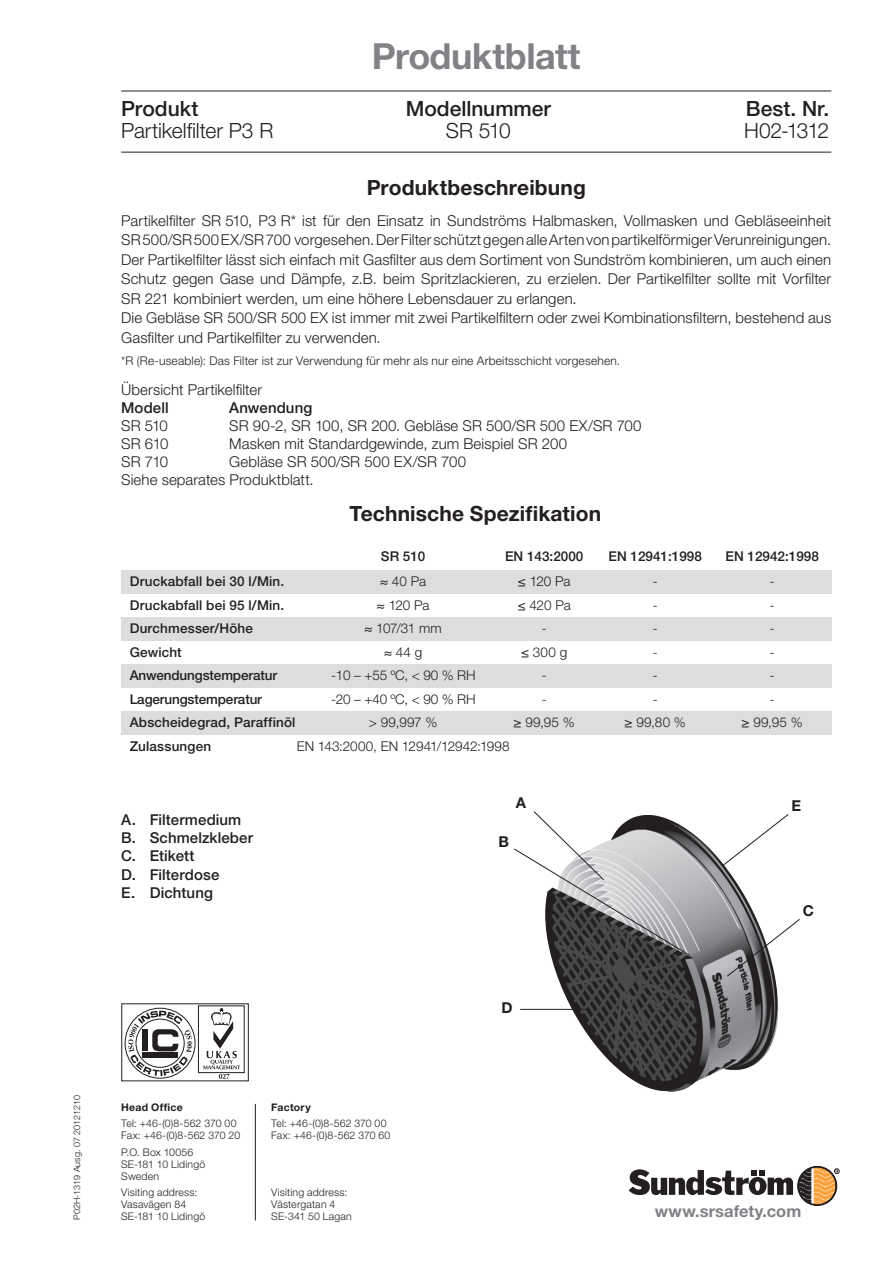
<style>
.page{position:relative;width:893px;height:1263px;background:#fff}
.page>*{position:absolute;margin:0;border:0;box-sizing:border-box;transform-origin:0 0}
.t1{font:700 36px "Helvetica Neue LT Pro";letter-spacing:-.015em;color:#808285}
.t2{font:700 21px "Helvetica Neue LT Pro";letter-spacing:.005em;color:#231f20}
.Designation_rad_2{font:300 21px "Helvetica Neue LT Pro";letter-spacing:-.01em;color:#231f20}
.Designation{font:500 21px "Helvetica Neue LT Pro";color:#231f20}
.t3{font:700 16.5px "Helvetica Neue LT Pro";letter-spacing:.005em;color:#808285}
.Bröd{font:300 15px/19.5px "Helvetica Neue LT Pro";letter-spacing:.005em;color:#231f20;text-align:justify}
.Detaljer{font:500 15px "Helvetica Neue LT Pro";letter-spacing:.005em;color:#231f20}
.Bröd-2{font:500 15px "Helvetica Neue LT Pro";letter-spacing:.01em;color:#231f20}
.t4{font:700 15px "Helvetica Neue LT Pro";color:#231f20}
.Tabell{font:300 13.5px "Helvetica Neue LT Pro";letter-spacing:-.005em;color:#231f20}
.Tabell-2{font:500 13.5px "Helvetica Neue LT Pro";letter-spacing:.01em;color:#231f20}
.Tabell-3{font:500 13.5px "Helvetica Neue LT Pro";letter-spacing:-.01em;color:#231f20}
.Bröd-3{font:300 12px "Helvetica Neue LT Pro";letter-spacing:.015em;color:#231f20}
.t5{font:300 10.5px/12px "Helvetica Neue LT Pro";letter-spacing:.015em;color:#231f20}
.t6{font:700 10.5px "Helvetica Neue LT Pro";letter-spacing:.025em;color:#231f20}
.t7{font:300 9px "Helvetica Neue LT Pro";color:#231f20}
</style>
<div class="page">
<hr style="left:255px;top:1104px;width:1px;height:116px;background:#231f20">
<svg style="left:629px;top:1166px;width:210px;height:40px"></svg>
<svg style="left:121px;top:1003px;width:128px;height:78px"></svg>
<hr style="left:121px;top:152px;width:710px;height:1px;background:#231f20">
<hr style="left:121px;top:91px;width:710px;height:1px;background:#231f20">
<img style="left:544px;top:831px;width:235px;height:260px">
<svg style="left:514px;top:811px;width:176px;height:145px"></svg>
<svg style="left:727px;top:919px;width:73px;height:58px"></svg>
<hr style="left:520px;top:1009px;width:69px;height:1px;background:#231f20">
<svg style="left:722px;top:814px;width:67px;height:52px"></svg>
<div style="left:121px;top:570px;width:711px;height:23px;background:#dcdddf"></div>
<div style="left:121px;top:617px;width:711px;height:23px;background:#dcdddf"></div>
<div style="left:121px;top:664px;width:711px;height:23px;background:#dcdddf"></div>
<div style="left:121px;top:711px;width:711px;height:23px;background:#dcdddf"></div>
<p class="t7" style="left:72px;top:1220px;width:127px;rotate:-90deg">P02H-1319 Ausg. 07 20121210</p>
<p class="t1" style="left:372px;top:34px;width:210px">Produktblatt</p>
<p class="Designation" style="left:121px;top:96px;width:79px">Produkt</p>
<p class="Designation" style="left:406px;top:96px;width:147px">Modellnummer</p>
<p class="Designation" style="left:746px;top:96px;width:85px">Best. Nr.</p>
<p class="Designation_rad_2" style="left:121px;top:118px;width:154px">Partikelfilter P3 R</p>
<p class="Designation_rad_2" style="left:446px;top:118px;width:66px">SR 510</p>
<p class="Designation_rad_2" style="left:744px;top:118px;width:86px">H02-1312</p>
<p class="t2" style="left:367px;top:175px;width:221px">Produktbeschreibung</p>
<p class="Bröd" style="left:121px;top:210px;width:712px">Partikelfilter SR 510, P3 R* ist für den Einsatz in Sundströms Halbmasken, Vollmasken und Gebläseeinheit SR 500/SR 500 EX/SR 700 vorgesehen. Der Filter schützt gegen alle Arten von partikelförmiger Verunreinigungen.<br>Der Partikelfilter lässt sich einfach mit Gasfilter aus dem Sortiment von Sundström kombinieren, um auch einen Schutz gegen Gase und Dämpfe, z.B. beim Spritzlackieren, zu erzielen. Der Partikelfilter sollte mit Vorfilter SR 221 kombiniert werden, um eine höhere Lebensdauer zu erlangen.</p>
<p class="Bröd" style="left:121px;top:308px;width:712px">Die Gebläse SR 500/SR 500 EX ist immer mit zwei Partikelfiltern oder zwei Kombinationsfiltern, bestehend aus<br>Gasfilter und Partikelfilter zu verwenden.</p>
<p class="Bröd-3" style="left:121px;top:354px;width:501px">*R (Re-useable): Das Filter ist zur Verwendung für mehr als nur eine Arbeitsschicht vorgesehen.</p>
<p class="Bröd" style="left:121px;top:380px;width:142px">Übersicht Partikelfilter</p>
<p class="Bröd-2" style="left:121px;top:399px;width:49px">Modell</p>
<p class="Bröd-2" style="left:229px;top:399px;width:85px">Anwendung</p>
<p class="Bröd" style="left:121px;top:416px;width:48px">SR 510</p>
<p class="Bröd" style="left:229px;top:416px;width:414px">SR 90-2, SR 100, SR 200. Gebläse SR 500/SR 500 EX/SR 700</p>
<p class="Bröd" style="left:121px;top:434px;width:49px">SR 610</p>
<p class="Bröd" style="left:229px;top:434px;width:339px">Masken mit Standardgewinde, zum Beispiel SR 200</p>
<p class="Bröd" style="left:121px;top:452px;width:49px">SR 710</p>
<p class="Bröd" style="left:229px;top:452px;width:238px">Gebläse SR 500/SR 500 EX/SR 700</p>
<p class="Bröd" style="left:121px;top:470px;width:194px">Siehe separates Produktblatt.</p>
<p class="t2" style="left:349px;top:500px;width:253px">Technische Spezifikation</p>
<p class="Tabell-2" style="left:381px;top:548px;width:46px">SR 510</p>
<p class="Tabell-2" style="left:505px;top:548px;width:80px">EN 143:2000</p>
<p class="Tabell-2" style="left:609px;top:548px;width:95px">EN 12941:1998</p>
<p class="Tabell-2" style="left:726px;top:548px;width:95px">EN 12942:1998</p>
<p class="Tabell-2" style="left:130px;top:573px;width:156px">Druckabfall bei 30 l/Min.</p>
<p class="Tabell" style="left:380px;top:573px;width:48px">≈ 40 Pa</p>
<p class="Tabell" style="left:518px;top:573px;width:54px">≤ 120 Pa</p>
<p class="Tabell" style="left:653px;top:573px;width:6px">-</p>
<p class="Tabell" style="left:770px;top:573px;width:6px">-</p>
<p class="Tabell-2" style="left:130px;top:597px;width:156px">Druckabfall bei 95 l/Min.</p>
<p class="Tabell" style="left:377px;top:597px;width:54px">≈ 120 Pa</p>
<p class="Tabell" style="left:518px;top:597px;width:55px">≤ 420 Pa</p>
<p class="Tabell" style="left:653px;top:597px;width:6px">-</p>
<p class="Tabell" style="left:770px;top:597px;width:6px">-</p>
<p class="Tabell-2" style="left:130px;top:620px;width:125px">Durchmesser/Höhe</p>
<p class="Tabell" style="left:365px;top:620px;width:79px">≈ 107/31 mm</p>
<p class="Tabell" style="left:542px;top:620px;width:6px">-</p>
<p class="Tabell" style="left:653px;top:620px;width:6px">-</p>
<p class="Tabell" style="left:770px;top:620px;width:6px">-</p>
<p class="Tabell-2" style="left:130px;top:644px;width:54px">Gewicht</p>
<p class="Tabell" style="left:384px;top:644px;width:40px">≈ 44 g</p>
<p class="Tabell" style="left:521px;top:644px;width:48px">≤ 300 g</p>
<p class="Tabell" style="left:653px;top:644px;width:6px">-</p>
<p class="Tabell" style="left:770px;top:644px;width:6px">-</p>
<p class="Tabell-3" style="left:130px;top:667px;width:149px">Anwendungstemperatur</p>
<p class="Tabell" style="left:331px;top:667px;width:146px">-10 – +55 ºC, &lt; 90 % RH</p>
<p class="Tabell" style="left:542px;top:667px;width:6px">-</p>
<p class="Tabell" style="left:653px;top:667px;width:6px">-</p>
<p class="Tabell" style="left:770px;top:667px;width:6px">-</p>
<p class="Tabell-3" style="left:130px;top:691px;width:134px">Lagerungstemperatur</p>
<p class="Tabell" style="left:331px;top:691px;width:146px">-20 – +40 ºC, &lt; 90 % RH</p>
<p class="Tabell" style="left:542px;top:691px;width:6px">-</p>
<p class="Tabell" style="left:653px;top:691px;width:6px">-</p>
<p class="Tabell" style="left:770px;top:691px;width:6px">-</p>
<p class="Tabell-2" style="left:130px;top:714px;width:167px">Abscheidegrad, Paraffinöl</p>
<p class="Tabell" style="left:369px;top:714px;width:70px">&gt; 99,997 %</p>
<p class="Tabell" style="left:514px;top:714px;width:63px">≥ 99,95 %</p>
<p class="Tabell" style="left:625px;top:714px;width:63px">≥ 99,80 %</p>
<p class="Tabell" style="left:742px;top:714px;width:63px">≥ 99,95 %</p>
<p class="Tabell-2" style="left:130px;top:738px;width:83px">Zulassungen</p>
<p class="Tabell" style="left:297px;top:738px;width:215px">EN 143:2000, EN 12941/12942:1998</p>
<p class="Detaljer" style="left:121px;top:811px;width:122px">A. Filtermedium</p>
<p class="Detaljer" style="left:121px;top:829px;width:133px">B. Schmelzkleber</p>
<p class="Detaljer" style="left:121px;top:847px;width:75px">C. Etikett</p>
<p class="Detaljer" style="left:121px;top:865px;width:100px">D. Filterdose</p>
<p class="Detaljer" style="left:121px;top:883px;width:93px">E. Dichtung</p>
<p class="t4" style="left:516px;top:793px;width:12px">A</p>
<p class="t4" style="left:499px;top:832px;width:12px">B</p>
<p class="t4" style="left:501px;top:999px;width:13px">D</p>
<p class="t4" style="left:791px;top:797px;width:11px">E</p>
<p class="t4" style="left:803px;top:901px;width:13px">C</p>
<p class="t6" style="left:121px;top:1101px;width:63px">Head Office</p>
<p class="t6" style="left:271px;top:1101px;width:41px">Factory</p>
<p class="t5" style="left:121px;top:1117px;width:117px">Tel: +46-(0)8-562 370 00</p>
<p class="t5" style="left:271px;top:1117px;width:117px">Tel: +46-(0)8-562 370 00</p>
<p class="t5" style="left:121px;top:1129px;width:120px">Fax: +46-(0)8-562 370 20</p>
<p class="t5" style="left:271px;top:1129px;width:121px">Fax: +46-(0)8-562 370 60</p>
<p class="t5" style="left:121px;top:1145px;width:86px">P.O. Box 10056<br>SE-181 10 Lidingö<br>Sweden</p>
<p class="t5" style="left:121px;top:1186px;width:78px">Visiting address:</p>
<p class="t5" style="left:271px;top:1186px;width:78px">Visiting address:</p>
<p class="t5" style="left:121px;top:1198px;width:67px">Vasavägen 84</p>
<p class="t5" style="left:271px;top:1198px;width:66px">Västergatan 4</p>
<p class="t5" style="left:121px;top:1210px;width:86px">SE-181 10 Lidingö</p>
<p class="t5" style="left:271px;top:1210px;width:82px">SE-341 50 Lagan</p>
<p class="t3" style="left:655px;top:1201px;width:148px">www.srsafety.com</p>
</div>
